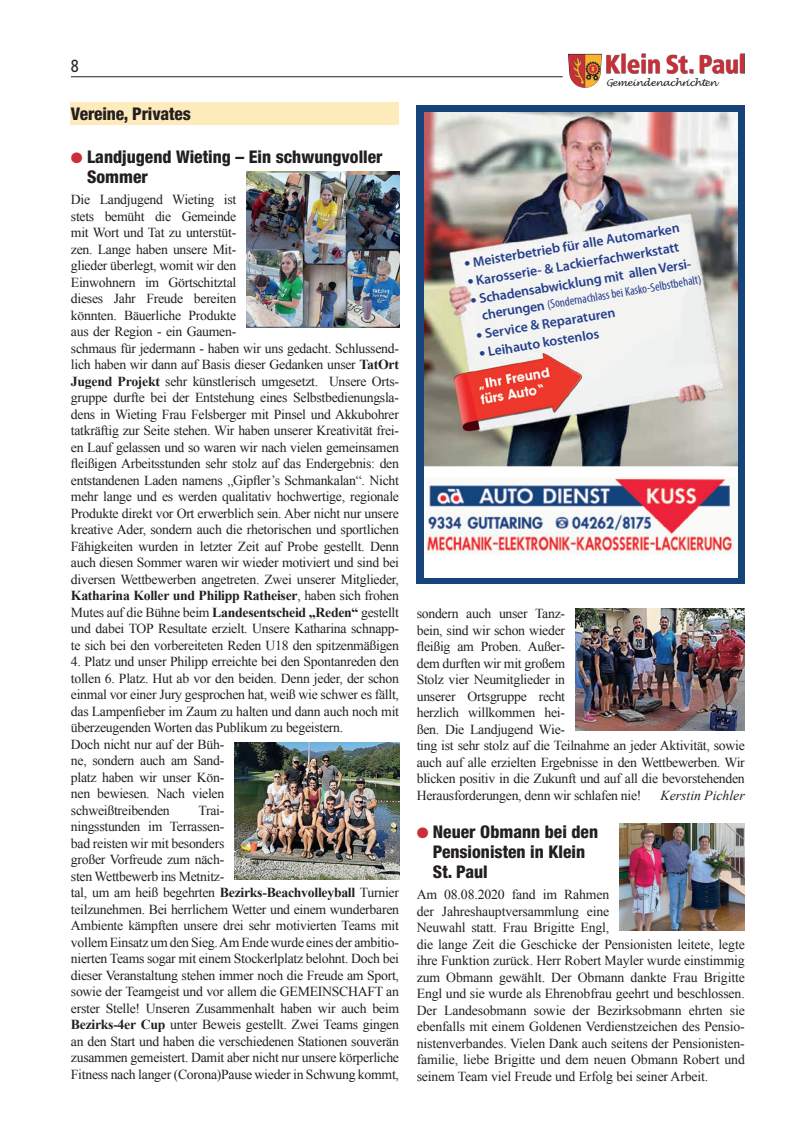
<style>
.page{position:relative;width:798px;height:1134px;background:#fff}
.page>*{position:absolute;margin:0;border:0;box-sizing:border-box;transform-origin:0 0}
.t1{font:900 condensed 25.25px "Frutiger";letter-spacing:-.01em;color:#ca2f38}
.t2{font:800 condensed 17.5px/20px "Helvetica Neue";color:#231f20}
.t3{font:condensed 17.5px "Frutiger";color:#231f20;scale:.95 1}
.t4{font:13.75px/16.5px "Times New Roman";letter-spacing:-.02em;color:#231f20}
.t5{font:600 13.75px/17.1px "Myriad Pro";color:#253f8e}
.t6{font:italic 13.75px "Times New Roman";color:#231f20}
.t7{font:condensed 12.5px "Myriad Pro";color:#253f8e}
.t8{font:italic 9.38px "Lucida Handwriting";letter-spacing:-.035em;color:#231f20}
.s1{color:#ca2f38}
.s2{font-weight:700}
.s3{font-weight:900;font-size:16.25px}
</style>
<div class="page">
<hr style="left:71px;top:76px;width:491px;height:1px;background:#231f20">
<img style="left:568px;top:54px;width:33px;height:34px">
<img style="left:606px;top:54px;width:138px;height:19px">
<div style="left:71px;top:102px;width:328px;height:23px;background:#feebbb"></div>
<img style="left:619px;top:824px;width:125px;height:106px">
<img style="left:247px;top:172px;width:152px;height:156px">
<img style="left:235px;top:742px;width:164px;height:137px">
<img style="left:575px;top:609px;width:169px;height:122px">
<div style="left:416px;top:105px;width:328px;height:479px;background:#16447a"></div>
<img style="left:424px;top:112px;width:313px;height:465px">
<p class="t3" style="left:71px;top:56px;width:10px">8</p>
<h1 class="t1" style="left:604px;top:49px;width:142px">Klein St. Paul</h1>
<p class="t8" style="left:605px;top:77px;width:112px">Gemeindenachrichten</p>
<p class="t2" style="left:71px;top:103px;width:121px">Vereine, Privates</p>
<p class="t2" style="left:87px;top:146px;width:297px;text-indent:-16px"><span class="s1">●</span> Landjugend Wieting – Ein schwungvoller<br>Sommer</p>
<p class="t4" style="left:71px;top:191px;width:329px">Die Landjugend Wieting ist<br>stets bemüht die Gemeinde<br>mit Wort und Tat zu unterstüt-<br>zen. Lange haben unsere Mit-<br>glieder überlegt, womit wir den<br>Einwohnern im Görtschitztal<br>dieses Jahr Freude bereiten<br>könnten. Bäuerliche Produkte<br>aus der Region - ein Gaumen-<br>schmaus für jedermann - haben wir uns gedacht. Schlussend&shy;lich haben wir dann auf Basis dieser Gedanken unser <span class="s2">TatOrt Jugend Projekt</span> sehr künstlerisch umgesetzt. Unsere Orts&shy;gruppe durfte bei der Entstehung eines Selbstbedienungsla&shy;dens in Wieting Frau Felsberger mit Pinsel und Akkubohrer tatkräftig zur Seite stehen. Wir haben unserer Kreativität frei&shy;en Lauf gelassen und so waren wir nach vielen gemeinsamen fleißigen Arbeitsstunden sehr stolz auf das Endergebnis: den entstandenen Laden namens „Gipfler’s Schmankalan“. Nicht mehr lange und es werden qualitativ hochwertige, regionale Produkte direkt vor Ort erwerblich sein. Aber nicht nur unsere kreative Ader, sondern auch die rhetorischen und sportlichen Fähigkeiten wurden in letzter Zeit auf Probe gestellt. Denn auch diesen Sommer waren wir wieder motiviert und sind bei diversen Wettbewerben angetreten. Zwei unserer Mitglieder, <span class="s2">Katharina Koller und Philipp Ratheiser</span>, haben sich frohen Mutes auf die Bühne beim <span class="s2">Landesentscheid „Reden“</span> gestellt und dabei TOP Resultate erzielt. Unsere Katharina schnapp&shy;te sich bei den vorbereiteten Reden U18 den spitzenmäßigen</p>
<p class="t4" style="left:71px;top:653px;width:329px">4. Platz und unser Philipp erreichte bei den Spontanreden den tollen 6. Platz. Hut ab vor den beiden. Denn jeder, der schon einmal vor einer Jury gesprochen hat, weiß wie schwer es fällt, das Lampenfieber im Zaum zu halten und dann auch noch mit überzeugenden Worten das Publikum zu begeistern.<br>Doch nicht nur auf der Büh-<br>ne, sondern auch am Sand-<br>platz haben wir unser Kön-<br>nen bewiesen. Nach vielen<br>schweißtreibenden</p>
<p class="t4" style="left:71px;top:802px;width:329px;text-indent:127px">Trai-<br>ningsstunden im Terrassen-<br>bad reisten wir mit besonders<br>großer Vorfreude zum näch-<br>sten Wettbewerb ins Metnitz-<br>tal, um am heiß begehrten <span class="s2">Bezirks-Beachvolleyball</span> Turnier teilzunehmen. Bei herrlichem Wetter und einem wunderbaren Ambiente kämpften unsere drei sehr motivierten Teams mit vollem Einsatz um den Sieg. Am Ende wurde eines der ambitio&shy;nierten Teams sogar mit einem Stockerlplatz belohnt. Doch bei dieser Veranstaltung stehen immer noch die Freude am Sport, sowie der Teamgeist und vor allem die GEMEINSCHAFT an erster Stelle! Unseren Zusammenhalt haben wir auch beim <span class="s2">Bezirks-4er Cup</span> unter Beweis gestellt. Zwei Teams gingen an den Start und haben die verschiedenen Stationen souverän zusammen gemeistert. Damit aber nicht nur unsere körperliche Fitness nach langer (Corona)Pause wieder in Schwung kommt,</p>
<p class="t5" style="left:463px;top:254px;width:219px;rotate:-9deg"><span class="s3">•</span> Meisterbetrieb für alle Automarken</p>
<p class="t5" style="left:466px;top:272px;width:216px;rotate:-9deg"><span class="s3">•</span> Karosserie- &amp; Lackierfachwerkstatt</p>
<p class="t5" style="left:477px;top:289px;width:218px;text-indent:-9px;rotate:-9deg"><span class="s3">•</span> Schadensabwicklung mit allen Versi&shy;cherungen</p>
<p class="t7" style="left:546px;top:298px;width:157px;rotate:-10deg">(Sondernachlass bei Kasko-Selbstbehalt)</p>
<p class="t5" style="left:475px;top:325px;width:142px;rotate:-9deg"><span class="s3">•</span> Service &amp; Reparaturen</p>
<p class="t5" style="left:478px;top:344px;width:123px;rotate:-9deg"><span class="s3">•</span> Leihauto kostenlos</p>
<p class="t4" style="left:416px;top:605px;width:329px">sondern auch unser Tanz-<br>bein, sind wir schon wieder<br>fleißig am Proben. Außer-<br>dem durften wir mit großem<br>Stolz vier Neumitglieder in<br>unserer Ortsgruppe recht<br>herzlich willkommen hei-<br>ßen. Die Landjugend Wie-<br>ting ist sehr stolz auf die Teilnahme an jeder Aktivität, sowie auch auf alle erzielten Ergebnisse in den Wettbewerben. Wir blicken positiv in die Zukunft und auf all die bevorstehenden Herausforderungen, denn wir schlafen nie!</p>
<p class="t6" style="left:660px;top:786px;width:86px">Kerstin Pichler</p>
<p class="t2" style="left:433px;top:821px;width:167px;text-indent:-16px"><span class="s1">●</span> Neuer Obmann bei den<br>Pensionisten in Klein<br>St. Paul</p>
<p class="t4" style="left:416px;top:886px;width:329px">Am 08.08.2020 fand im Rahmen<br>der Jahreshauptversammlung eine<br>Neuwahl statt. Frau Brigitte Engl,<br>die lange Zeit die Geschicke der Pensionisten leitete, legte ihre Funktion zurück. Herr Robert Mayler wurde einstimmig zum Obmann gewählt. Der Obmann dankte Frau Brigitte Engl und sie wurde als Ehrenobfrau geehrt und beschlossen.<br>Der Landesobmann sowie der Bezirksobmann ehrten sie ebenfalls mit einem Goldenen Verdienstzeichen des Pensio&shy;nistenverbandes. Vielen Dank auch seitens der Pensionisten&shy;familie, liebe Brigitte und dem neuen Obmann Robert und seinem Team viel Freude und Erfolg bei seiner Arbeit.</p>
</div>
